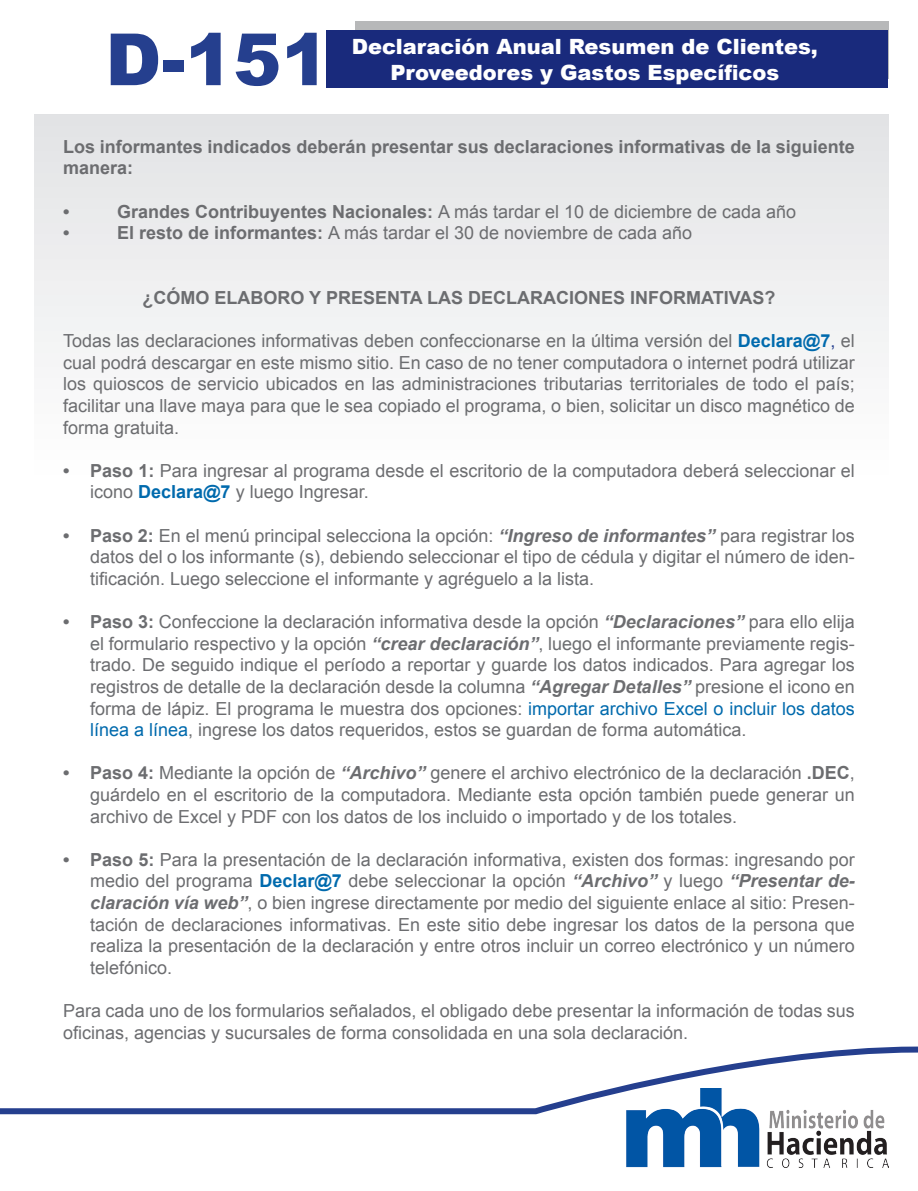
<style>
.page{position:relative;width:918px;height:1191px;background:#fff}
.page>*{position:absolute;margin:0;border:0;box-sizing:border-box;transform-origin:0 0}
.t1{font:900 72px "Arial";color:#253f8e}
.t2{font:900 21px "Arial";color:#fff}
.t3{font:18px/21.6px "Arial";color:#6c6d70;text-align:justify}
.t4{font:700 18px/21.6px "Arial";color:#6c6d70}
.s1{font-weight:700}
.s2{font-weight:700;color:#006aad}
.s3{color:#253f8e}
.s4{font-weight:700;font-style:italic}
.s5{color:#006aad}
</style>
<div class="page">
<div style="left:355px;top:21px;width:533px;height:58px;background:#b7b8b9"></div>
<div style="left:34px;top:115px;width:854px;height:916px;background:linear-gradient(to bottom,#ecedee,#fff)"></div>
<div style="left:326px;top:30px;width:562px;height:58px;background:#192a7c"></div>
<svg style="left:0;top:1046px;width:918px;height:69px"></svg>
<img style="left:625px;top:1089px;width:263px;height:78px">
<p class="t1" style="left:105px;top:7px;width:226px">D-151</p>
<p class="t2" style="left:352px;top:32px;width:468px">Declaración Anual Resumen de Clientes,</p>
<p class="t2" style="left:390px;top:57px;width:391px">Proveedores y Gastos Específicos</p>
<p class="t4" style="left:63px;top:136px;width:793px">Los informantes indicados deberán presentar sus declaraciones informativas de la siguiente manera:</p>
<p class="t4" style="left:63px;top:201px;width:8px">•</p>
<p class="t3" style="left:117px;top:201px;width:681px"><span class="s1">Grandes Contribuyentes Nacionales:</span> A más tardar el 10 de diciembre de cada año</p>
<p class="t4" style="left:63px;top:223px;width:8px">•</p>
<p class="t3" style="left:117px;top:222px;width:577px"><span class="s1">El resto de informantes:</span> A más tardar el 30 de noviembre de cada año</p>
<p class="t4" style="left:143px;top:287px;width:634px">¿CÓMO ELABORO Y PRESENTA LAS DECLARACIONES INFORMATIVAS?</p>
<p class="t3" style="left:63px;top:330px;width:793px">Todas las declaraciones informativas deben confeccionarse en la última versión del <span class="s2">Declara@7</span><span class="s3">,</span> el cual podrá descargar en este mismo sitio. En caso de no tener computadora o internet podrá utilizar los quioscos de servicio ubicados en las administraciones tributarias territoriales de todo el país; facilitar una llave maya para que le sea copiado el programa, o bien, solicitar un disco magnético de forma gratuita.</p>
<p class="t3" style="left:90px;top:460px;width:766px;text-indent:-27px"><span class="s1">• Paso 1:</span> Para ingresar al programa desde el escritorio de la computadora deberá seleccionar el icono <span class="s2">Declara@7</span> y luego Ingresar.</p>
<p class="t3" style="left:90px;top:525px;width:766px;text-indent:-27px"><span class="s1">• Paso 2:</span> En el menú principal selecciona la opción: <span class="s4">“Ingreso de informantes”</span> para registrar los datos del o los informante (s), debiendo seleccionar el tipo de cédula y digitar el número de iden&shy;tificación. Luego seleccione el informante y agréguelo a la lista.</p>
<p class="t3" style="left:90px;top:611px;width:766px;text-indent:-27px"><span class="s1">• Paso 3:</span> Confeccione la declaración informativa desde la opción <span class="s4">“Declaraciones”</span> para ello elija el formulario respectivo y la opción <span class="s4">“crear declaración”</span>, luego el informante previamente regis&shy;trado. De seguido indique el período a reportar y guarde los datos indicados. Para agregar los registros de detalle de la declaración desde la columna <span class="s4">“Agregar Detalles”</span> presione el icono en forma de lápiz. El programa le muestra dos opciones: <span class="s5">importar archivo Excel o incluir los datos línea a línea</span>, ingrese los datos requeridos, estos se guardan de forma automática.</p>
<p class="t3" style="left:90px;top:762px;width:766px;text-indent:-27px"><span class="s1">• Paso 4:</span> Mediante la opción de <span class="s4">“Archivo”</span> genere el archivo electrónico de la declaración <span class="s1">.DEC</span>, guárdelo en el escritorio de la computadora. Mediante esta opción también puede generar un archivo de Excel y PDF con los datos de los incluido o importado y de los totales.</p>
<p class="t3" style="left:90px;top:849px;width:767px;text-indent:-27px"><span class="s1">• Paso 5:</span> Para la presentación de la declaración informativa, existen dos formas: ingresando por medio del programa <span class="s2">Declar@7</span> debe seleccionar la opción <span class="s4">“Archivo”</span> y luego <span class="s4">“Presentar de&shy;claración vía web”</span>, o bien ingrese directamente por medio del siguiente enlace al sitio: Presen&shy;tación de declaraciones informativas. En este sitio debe ingresar los datos de la persona que realiza la presentación de la declaración y entre otros incluir un correo electrónico y un número telefónico.</p>
<p class="t3" style="left:63px;top:1000px;width:793px">Para cada uno de los formularios señalados, el obligado debe presentar la información de todas sus oficinas, agencias y sucursales de forma consolidada en una sola declaración.</p>
</div>
